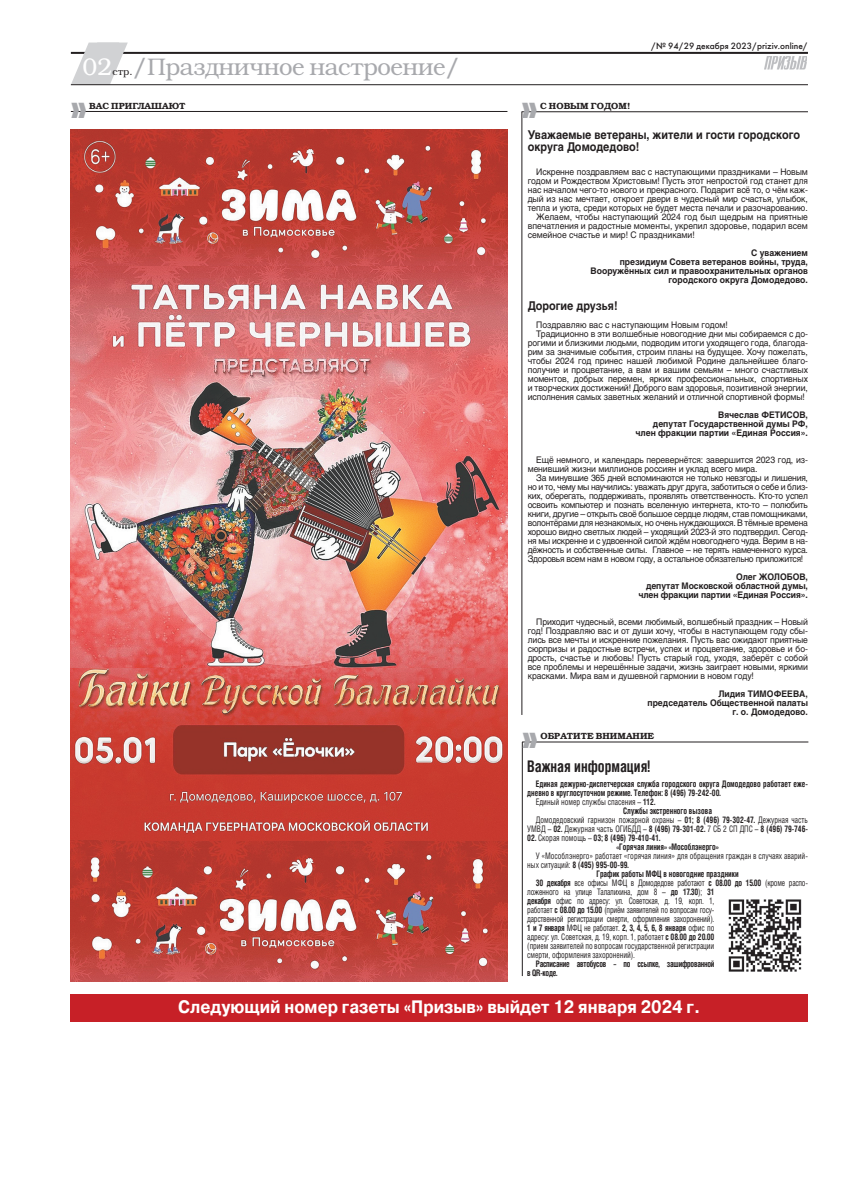
<style>
.page{position:relative;width:842px;height:1191px;background:#fff}
.page>*{position:absolute;margin:0;border:0;box-sizing:border-box;transform-origin:0 0}
.t1{font:24px "Bookman Light ITC";letter-spacing:-.02em;color:#a8a9ad}
.t2{font:24px "Bookman Light ITC";color:#fff}
.t3{font:700 18px "Pragmatica";color:#fff;scale:.9 1}
.t4{font:700 16px "Helios Cond VM";color:#231f20;scale:.9 1}
.t5{font:700 12px/12px "Helios VM";color:#231f20;scale:.9 1}
.t6{font:10px "Bookman Light ITC";color:#231f20}
.t7{font:9px/9px "Helios VM";letter-spacing:-.01em;color:#231f20;text-align:justify;scale:.95 1}
.t8{font:9px "Helios Cond VM";letter-spacing:-.01em;color:#231f20;scale:.85 1}
.t9{font:700 9px/9px "Helios VM";color:#231f20;text-align:right;scale:.95 1}
.t10{font:700 9px/9px "Helios Cond VM";color:#231f20;scale:.85 1}
.t11{font:9px "Helios Cond VM";letter-spacing:-.03em;color:#231f20;scale:.85 1}
.t12{font:700 9px/9px "Helios Cond VM";letter-spacing:-.03em;color:#231f20;scale:.85 1}
.t13{font:700 9px "Helios Cond VM";letter-spacing:-.02em;color:#231f20;scale:.85 1}
.t14{font:9px "Bookman Demi ITC";letter-spacing:.01em;color:#231f20}
.t15{font:9px "Futura Futuris";color:#231f20}
.s1{font-weight:700}
.s2{font-weight:400}
</style>
<div class="page">
<hr style="left:522px;top:112px;width:1px;height:603px;background:#231f20">
<hr style="left:71px;top:52px;width:737px;height:2px;background:#231f20">
<svg style="left:71px;top:43px;width:57px;height:41px"></svg>
<hr style="left:71px;top:84px;width:737px;height:1px;background:#231f20">
<img style="left:764px;top:56px;width:43px;height:13px">
<hr style="left:71px;top:111px;width:436px;height:1px;background:#231f20">
<hr style="left:522px;top:111px;width:286px;height:1px;background:#231f20">
<hr style="left:522px;top:742px;width:1px;height:234px;background:#231f20">
<hr style="left:522px;top:741px;width:286px;height:1px;background:#231f20">
<img style="left:71px;top:130px;width:436px;height:136px">
<img style="left:71px;top:266px;width:436px;height:402px">
<img style="left:71px;top:668px;width:436px;height:138px">
<img style="left:71px;top:806px;width:436px;height:175px">
<img style="left:71px;top:840px;width:44px;height:48px">
<img style="left:728px;top:899px;width:74px;height:73px">
<div style="left:71px;top:994px;width:737px;height:27px;background:#c72027"></div>
<svg style="left:522px;top:111px;width:15px;height:7px"></svg>
<svg style="left:523px;top:741px;width:14px;height:2px"></svg>
<h1 class="t1" style="left:133px;top:57px;width:329px">/Праздничное настроение/</h1>
<p class="t14" style="left:89px;top:102px;width:98px">ВАС ПРИГЛАШАЮТ</p>
<p class="t14" style="left:540px;top:102px;width:92px">С НОВЫМ ГОДОМ!</p>
<h1 class="t2" style="left:83px;top:57px;width:31px">02</h1>
<p class="t6" style="left:112px;top:68px;width:22px">стр.</p>
<p class="t15" style="left:651px;top:43px;width:158px">/№ 94/29 декабря 2023/priziv.online/</p>
<h3 class="t5" style="left:528px;top:129px;width:304px">Уважаемые ветераны, жители и гости городского округа Домодедово!</h3>
<p class="t7" style="left:536px;top:168px;width:288px">Искренне поздравляем вас с наступающими праздниками – Новым</p>
<p class="t7" style="left:528px;top:177px;width:296px">годом и Рождеством Христовым! Пусть этот непростой год станет для</p>
<p class="t7" style="left:528px;top:186px;width:296px">нас началом чего-то нового и прекрасного. Подарит всё то, о чём каж-</p>
<p class="t7" style="left:528px;top:195px;width:296px">дый из нас мечтает, откроет двери в чудесный мир счастья, улыбок,</p>
<p class="t7" style="left:528px;top:204px;width:296px">тепла и уюта, среди которых не будет места печали и разочарованию.</p>
<p class="t7" style="left:536px;top:213px;width:288px">Желаем, чтобы наступающий 2024 год был щедрым на приятные</p>
<p class="t7" style="left:528px;top:222px;width:296px">впечатления и радостные моменты, укрепил здоровье, подарил всем</p>
<p class="t7" style="left:528px;top:231px;width:177px">семейное счастье и мир! С праздниками!</p>
<p class="t9" style="left:591px;top:249px;width:230px">С уважением<br>президиум Совета ветеранов войны, труда, Вооружённых сил и правоохранительных органов городского округа Домодедово.</p>
<h3 class="t5" style="left:528px;top:300px;width:101px">Дорогие друзья!</h3>
<p class="t7" style="left:536px;top:321px;width:203px">Поздравляю вас с наступающим Новым годом!</p>
<p class="t7" style="left:536px;top:330px;width:288px">Традиционно в эти волшебные новогодние дни мы собираемся с до-</p>
<p class="t7" style="left:528px;top:339px;width:296px">рогими и близкими людьми, подводим итоги уходящего года, благода-</p>
<p class="t7" style="left:528px;top:348px;width:296px">рим за значимые события, строим планы на будущее. Хочу пожелать,</p>
<p class="t7" style="left:528px;top:357px;width:296px">чтобы 2024 год принес нашей любимой Родине дальнейшее благо-</p>
<p class="t7" style="left:528px;top:366px;width:296px">получие и процветание, а вам и вашим семьям – много счастливых</p>
<p class="t7" style="left:528px;top:375px;width:296px">моментов, добрых перемен, ярких профессиональных, спортивных</p>
<p class="t7" style="left:528px;top:384px;width:296px">и творческих достижений! Доброго вам здоровья, позитивной энергии,</p>
<p class="t7" style="left:528px;top:393px;width:293px">исполнения самых заветных желаний и отличной спортивной формы!</p>
<p class="t9" style="left:635px;top:411px;width:183px">Вячеслав ФЕТИСОВ,<br>депутат Государственной думы РФ, член фракции партии «Единая Россия».</p>
<p class="t7" style="left:528px;top:456px;width:296px;text-indent:9px">Ещё немного, и календарь перевернётся: завершится 2023 год, из&shy;менивший жизни миллионов россиян и уклад всего мира.</p>
<p class="t7" style="left:528px;top:474px;width:296px;text-indent:9px">За минувшие 365 дней вспоминаются не только невзгоды и лишения, но и то, чему мы научились: уважать друг друга, заботиться о себе и близ&shy;ких, оберегать, поддерживать, проявлять ответственность. Кто-то успел освоить компьютер и познать вселенную интернета, кто-то – полюбить книги, другие – открыть своё большое сердце людям, став помощниками, волонтёрами для незнакомых, но очень нуждающихся. В тёмные времена хорошо видно светлых людей – уходящий 2023-й это подтвердил. Сегод&shy;ня мы искренне и с удвоенной силой ждём новогоднего чуда. Верим в на&shy;дёжность и собственные силы. Главное – не терять намеченного курса.<br>Здоровья всем нам в новом году, а остальное обязательно приложится!</p>
<p class="t9" style="left:638px;top:573px;width:180px">Олег ЖОЛОБОВ,<br>депутат Московской областной думы, член фракции партии «Единая Россия».</p>
<p class="t7" style="left:528px;top:618px;width:296px;text-indent:9px">Приходит чудесный, всеми любимый, волшебный праздник – Новый год! Поздравляю вас и от души хочу, чтобы в наступающем году сбы&shy;лись все мечты и искренние пожелания. Пусть вас ожидают приятные сюрпризы и радостные встречи, успех и процветание, здоровье и бо&shy;дрость, счастье и любовь! Пусть старый год, уходя, заберёт с собой все проблемы и нерешённые задачи, жизнь заиграет новыми, яркими красками. Мира вам и душевной гармонии в новом году!</p>
<p class="t9" style="left:647px;top:690px;width:170px">Лидия ТИМОФЕЕВА,<br>председатель Общественной палаты г. о. Домодедово.</p>
<p class="t14" style="left:540px;top:732px;width:115px">ОБРАТИТЕ ВНИМАНИЕ</p>
<h3 class="t4" style="left:527px;top:759px;width:138px">Важная информация!</h3>
<p class="t10" style="left:536px;top:780px;width:322px">Единая дежурно-диспетчерская служба городского округа Домодедово работает еже-</p>
<p class="t10" style="left:527px;top:789px;width:229px">дневно в круглосуточном режиме. Телефон: 8 (496) 79-242-00.</p>
<p class="t8" style="left:536px;top:798px;width:142px">Единый номер службы спасения – <span class="s1">112.</span></p>
<p class="t10" style="left:623px;top:807px;width:106px">Службы экстренного вызова</p>
<p class="t8" style="left:536px;top:816px;width:322px">Домодедовский гарнизон пожарной охраны – <span class="s1">01; 8 (496) 79-302-47.</span> Дежурная часть</p>
<p class="t8" style="left:527px;top:825px;width:332px">УМВД – <span class="s1">02.</span> Дежурная часть ОГИБДД – <span class="s1">8 (496) 79-301-02.</span> 7 СБ 2 СП ДПС – <span class="s1">8 (496) 79-746-</span></p>
<p class="t10" style="left:616px;top:834px;width:122px;text-indent:-89px">02. <span class="s2">Скорая помощь –</span> 03; 8 (496) 79-410-41.<br>«Горячая линия» «Мособлэнерго»</p>
<p class="t8" style="left:536px;top:852px;width:322px">У «Мособлэнерго» работает «горячая линия» для обращения граждан в случаях аварий-</p>
<p class="t10" style="left:527px;top:861px;width:121px"><span class="s2">ных ситуаций:</span> 8 (495) 995-00-99.</p>
<p class="t10" style="left:597px;top:870px;width:169px">График работы МФЦ в новогодние праздники</p>
<p class="t11" style="left:536px;top:879px;width:322px"><span class="s1">30 декабря</span> все офисы МФЦ в Домодедове работают <span class="s1">с 08.00 до 15.00</span> (кроме распо-</p>
<p class="t11" style="left:527px;top:888px;width:222px">ложенного на улице Талалихина, дом 8 – <span class="s1">до 17.30</span>); <span class="s1">31</span></p>
<p class="t11" style="left:527px;top:897px;width:222px"><span class="s1">декабря</span> офис по адресу: ул. Советская, д. 19, корп. 1,</p>
<p class="t11" style="left:527px;top:906px;width:222px">работает <span class="s1">с 08.00 до 15.00</span> (приём заявителей по вопросам госу-</p>
<p class="t11" style="left:527px;top:915px;width:222px">дарственной регистрации смерти, оформления захоронений).</p>
<p class="t13" style="left:527px;top:924px;width:222px">1 и 7 января <span class="s2">МФЦ не работает.</span> 2, 3, 4, 5, 6, 8 января <span class="s2">офис по</span></p>
<p class="t8" style="left:527px;top:933px;width:222px">адресу: ул. Советская, д. 19, корп. 1, работает <span class="s1">с 08.00 до 20.00</span></p>
<p class="t8" style="left:527px;top:942px;width:222px">(прием заявителей по вопросам государственной регистрации</p>
<p class="t8" style="left:527px;top:951px;width:128px">смерти, оформления захоронений).</p>
<p class="t12" style="left:527px;top:960px;width:222px;text-indent:9px">Расписание автобусов – по ссылке, зашифрованной в QR-коде.</p>
<h2 class="t3" style="left:178px;top:999px;width:581px">Следующий номер газеты «Призыв» выйдет 12 января 2024 г.</h2>
</div>
